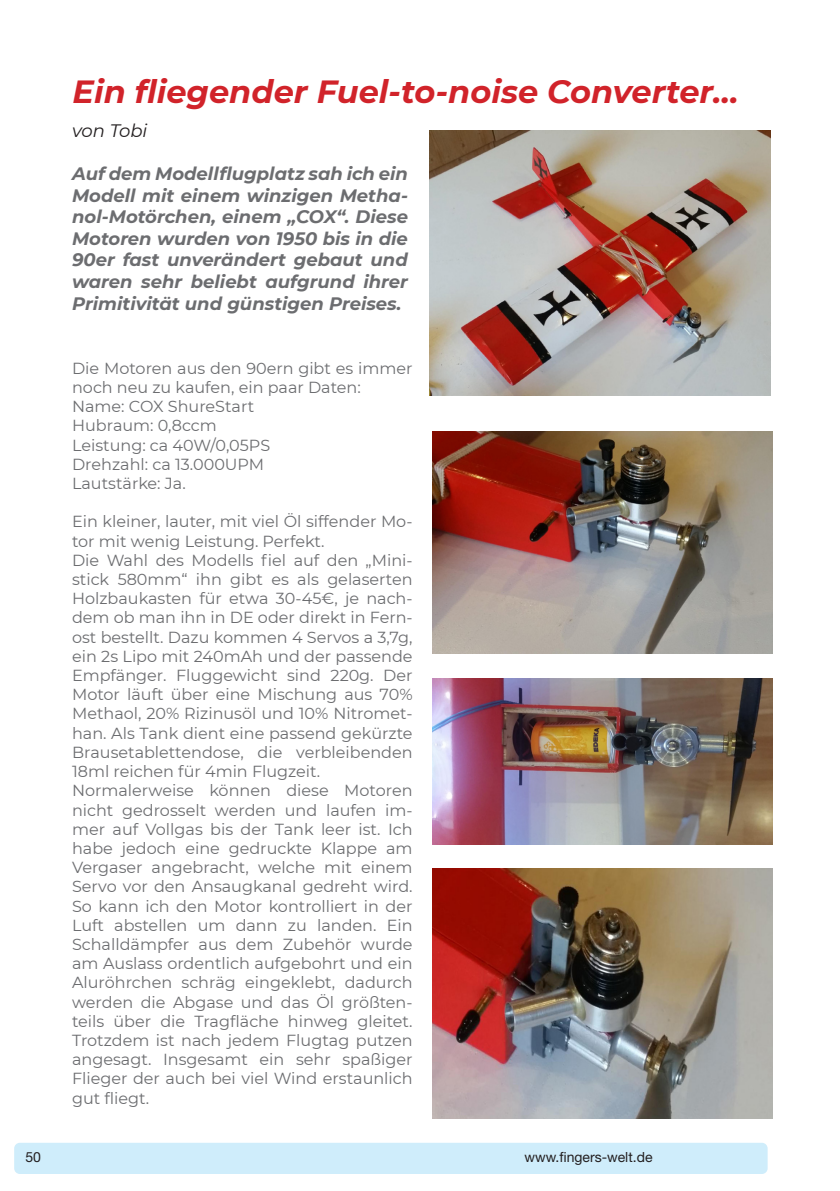
<style>
.page{position:relative;width:840px;height:1191px;background:#fff}
.page>*{position:absolute;margin:0;border:0;box-sizing:border-box;transform-origin:0 0}
.t1{font:italic 700 32px "Montserrat";color:#d1232a}
.t2{font:italic 700 18px/21.6px "Montserrat";color:#6c6d70;text-align:justify}
.t3{font:italic 18px "Montserrat";color:#231f20}
.t4{font:16px/19.2px "Montserrat";color:#6c6d70}
.t5{font:14px "Helvetica Neue";color:#231f20}
</style>
<div class="page">
<div style="left:14px;top:1142px;width:753px;height:32px;background:#cfedfb;border-radius:6px"></div>
<img style="left:432px;top:868px;width:340px;height:251px">
<img style="left:429px;top:131px;width:340px;height:264px">
<img style="left:432px;top:432px;width:340px;height:222px">
<img style="left:432px;top:678px;width:340px;height:166px">
<p class="t1" style="left:73px;top:68px;width:667px">Ein fliegender Fuel-to-noise Converter…</p>
<p class="t3" style="left:72px;top:118px;width:77px">von Tobi</p>
<p class="t2" style="left:72px;top:162px;width:337px">Auf dem Modellflugplatz sah ich ein Modell mit einem winzigen Metha&shy;nol-Motörchen, einem „COX“. Diese Motoren wurden von 1950 bis in die 90er fast unverändert gebaut und waren sehr beliebt aufgrund ihrer Primitivität und günstigen Preises.</p>
<p class="t4" style="left:72px;top:358px;width:342px">Die Motoren aus den 90ern gibt es immer noch neu zu kaufen, ein paar Daten:</p>
<p class="t4" style="left:72px;top:396px;width:183px">Name: COX ShureStart</p>
<p class="t4" style="left:72px;top:415px;width:146px">Hubraum: 0,8ccm</p>
<p class="t4" style="left:72px;top:435px;width:199px">Leistung: ca 40W/0,05PS</p>
<p class="t4" style="left:72px;top:454px;width:193px">Drehzahl: ca 13.000UPM</p>
<p class="t4" style="left:72px;top:473px;width:115px">Lautstärke: Ja.</p>
<p class="t4" style="left:72px;top:511px;width:342px">Ein kleiner, lauter, mit viel Öl siffender Mo&shy;tor mit wenig Leistung. Perfekt.</p>
<p class="t4" style="left:72px;top:550px;width:342px;text-align:justify">Die Wahl des Modells fiel auf den „Mini&shy;stick 580mm“ ihn gibt es als gelaserten Holzbaukasten für etwa 30-45€, je nach&shy;dem ob man ihn in DE oder direkt in Fern&shy;ost bestellt. Dazu kommen 4 Servos a 3,7g, ein 2s Lipo mit 240mAh und der passende Empfänger. Fluggewicht sind 220g. Der Motor läuft über eine Mischung aus 70% Methaol, 20% Rizinusöl und 10% Nitromet&shy;han. Als Tank dient eine passend gekürzte Brausetablettendose, die verbleibenden 18ml reichen für 4min Flugzeit.</p>
<p class="t4" style="left:72px;top:780px;width:342px;text-align:justify">Normalerweise können diese Motoren nicht gedrosselt werden und laufen im&shy;mer auf Vollgas bis der Tank leer ist. Ich habe jedoch eine gedruckte Klappe am Vergaser angebracht, welche mit einem Servo vor den Ansaugkanal gedreht wird.<br>So kann ich den Motor kontrolliert in der Luft abstellen um dann zu landen. Ein Schalldämpfer aus dem Zubehör wurde am Auslass ordentlich aufgebohrt und ein Aluröhrchen schräg eingeklebt, dadurch werden die Abgase und das Öl größten&shy;teils über die Tragfläche hinweg gleitet.<br>Trotzdem ist nach jedem Flugtag putzen angesagt. Insgesamt ein sehr spaßiger Flieger der auch bei viel Wind erstaunlich gut fliegt.</p>
<p class="t5" style="left:26px;top:1148px;width:17px">50</p>
<p class="t5" style="left:524px;top:1148px;width:130px">www.fingers-welt.de</p>
</div>
